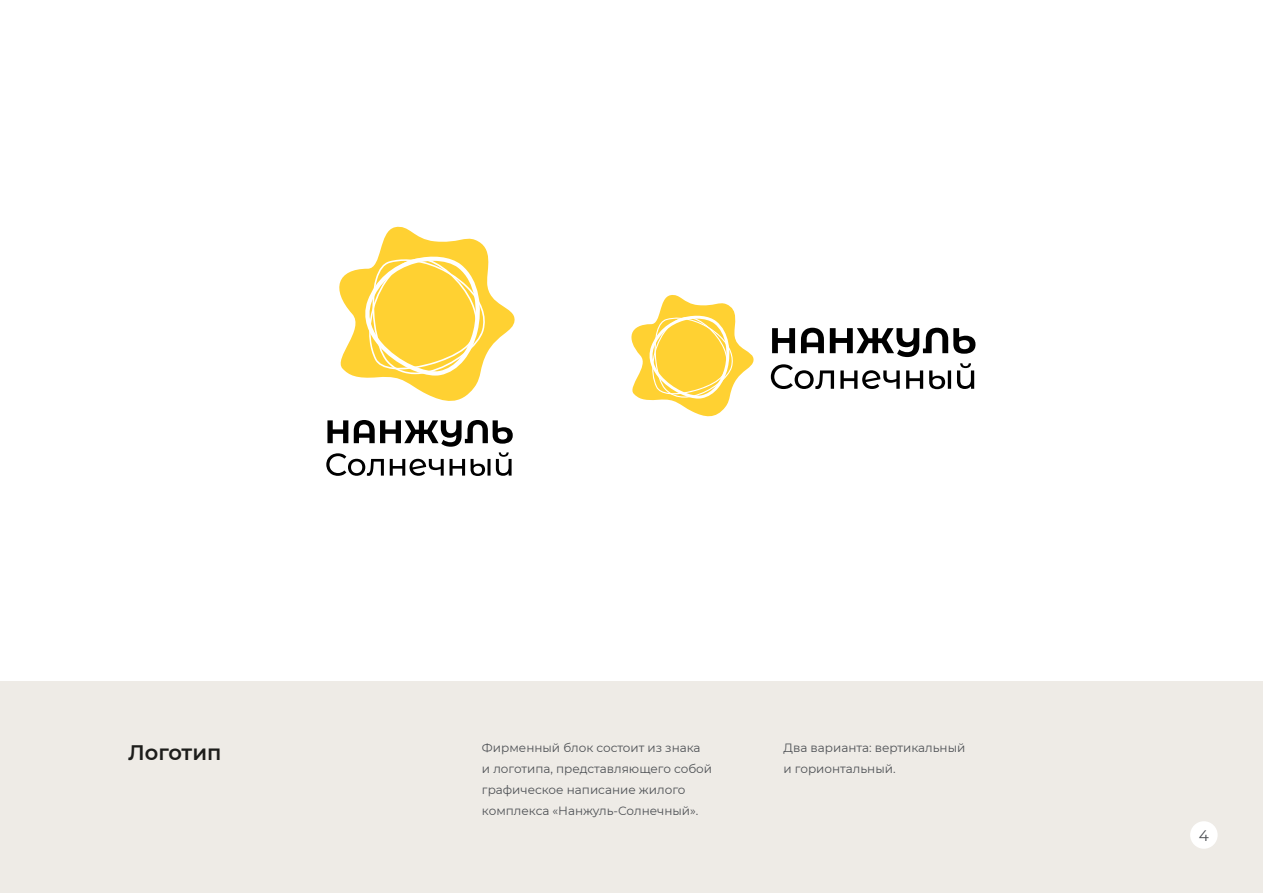
<style>
.page{position:relative;width:1263px;height:893px;background:#fff}
.page>*{position:absolute;margin:0;border:0;box-sizing:border-box;transform-origin:0 0}
.t1{font:600 21px "Montserrat";color:#1d1d1b}
.t2{font:15.3px "Montserrat";color:#4e5155}
.t3{font:12px/21px "Montserrat";color:#4e5155}
</style>
<div class="page">
<div style="left:1px;top:681px;width:1262px;height:212px;background:#eeebe6"></div>
<svg style="left:326px;top:420px;width:187px;height:56px"></svg>
<svg style="left:339px;top:226px;width:176px;height:175px"></svg>
<svg style="left:771px;top:328px;width:204px;height:61px"></svg>
<svg style="left:631px;top:295px;width:123px;height:122px"></svg>
<div style="left:1190px;top:821px;width:28px;height:28px;background:#fff;border-radius:50%"></div>
<h1 class="t1" style="left:128px;top:737px;width:95px">Логотип</h1>
<p class="t3" style="left:482px;top:737px;width:232px">Фирменный блок состоит из знака<br>и логотипа, представляющего собой графическое написание жилого комплекса «Нанжуль-Солнечный».</p>
<p class="t3" style="left:783px;top:737px;width:183px">Два варианта: вертикальный и горионтальный.</p>
<p class="t2" style="left:1199px;top:825px;width:12px">4</p>
</div>
